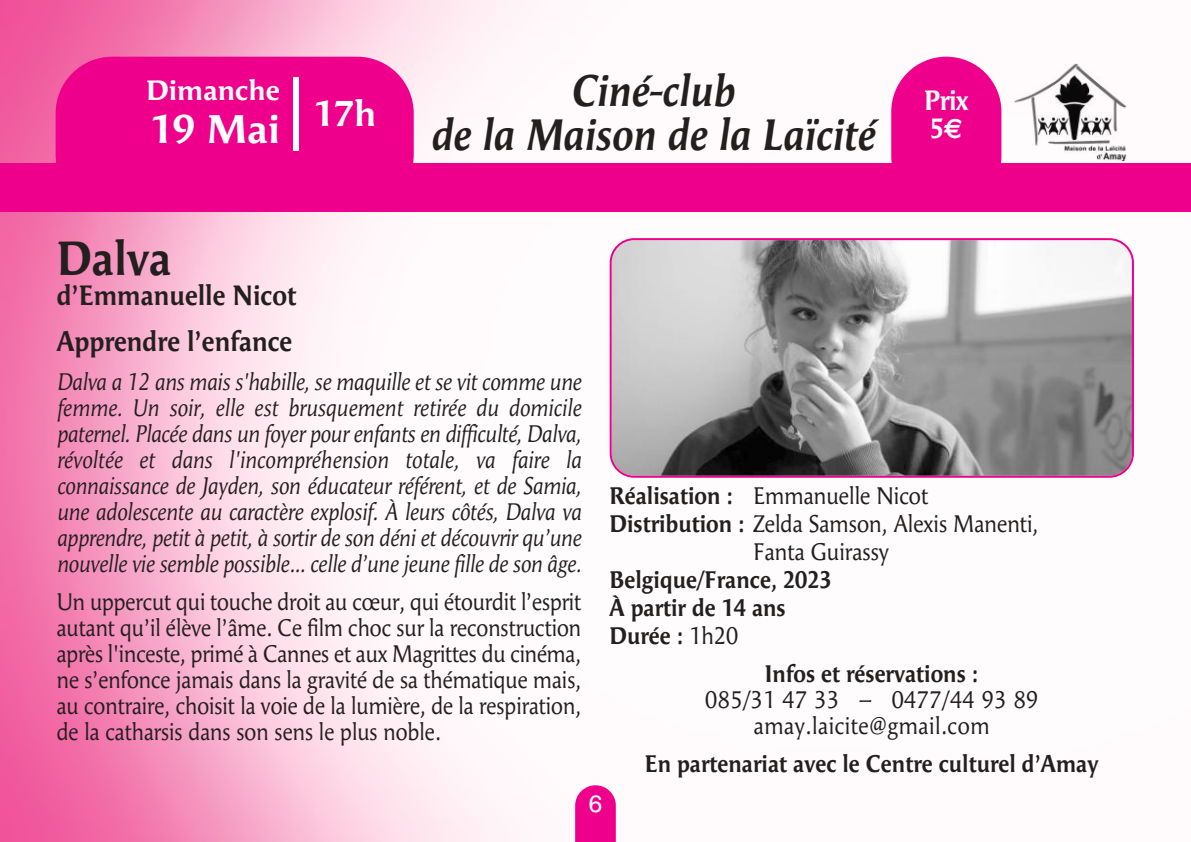
<style>
.page{position:relative;width:1191px;height:842px;background:#fff}
.page>*{position:absolute;margin:0;border:0;box-sizing:border-box;transform-origin:0 0}
.t1{font:700 48px "Angie";color:#241f1f;scale:.9 1}
.t2{font:44px/44px "Angie Bold Italic OSF";color:#241f1f;text-align:center;scale:.9 1}
.t3{font:700 40px "Angie";color:#fff}
.t4{font:700 28px/46px "Angie";color:#241f1f;scale:.9 1}
.t5{font:700 28px "Angie";color:#fff}
.t6{font:700 28px/28px "Angie";color:#fff;scale:.9 1}
.t7{font:italic 24px/26px "Angie";letter-spacing:-.01em;color:#241f1f;text-align:justify;scale:.88 1}
.t8{font:24px/26px "Angie";color:#241f1f;text-align:justify;scale:.88 1}
.t9{font:700 24px/28px "Angie";color:#241f1f;scale:.9 1}
.t10{font:24px "Angie";color:#241f1f;scale:.9 1}
.t11{font:24px "Angie Small Caps";letter-spacing:.025em;color:#241f1f;scale:.9 1}
.t12{font:24px "Angie";letter-spacing:.025em;color:#241f1f;scale:.9 1}
.t13{font:24px "Helvetica";color:#fff}
.s1{font-family:"Euro Sans"}
.s2{font-weight:700}
.s3{font-family:"Angie Small Caps";font-weight:400}
.s4{font-weight:400}
.s5{font-family:"Angie"}
</style>
<div class="page">
<img style="left:0;top:0;width:1190px;height:842px">
<svg style="left:575px;top:785px;width:41px;height:57px"></svg>
<svg style="left:609px;top:238px;width:525px;height:240px"></svg>
<div style="left:0;top:163px;width:1190px;height:48px;background:#ee008c"></div>
<img style="left:1011px;top:57px;width:123px;height:106px">
<div style="left:56px;top:57px;width:358px;height:154px;background:#ee008c;border-radius:57px"></div>
<div style="left:293px;top:78px;width:5px;height:73px;background:#fff"></div>
<div style="left:891px;top:57px;width:110px;height:154px;background:#ee008c;border-radius:55px"></div>
<h2 class="t2" style="left:430px;top:73px;width:495px">Ciné-club<br>de la Maison de la Laïcité</h2>
<p class="t5" style="left:146px;top:79px;width:135px">Dimanche</p>
<h3 class="t3" style="left:151px;top:113px;width:227px">19 Mai <sup>17h</sup></h3>
<p class="t6" style="left:924px;top:89px;width:51px">Prix<br>5<span class="s1">€</span></p>
<h1 class="t1" style="left:57px;top:240px;width:129px">Dalva</h1>
<p class="t4" style="left:57px;top:275px;width:268px">d’Emmanuelle Nicot<br>Apprendre l’enfance</p>
<p class="t7" style="left:57px;top:370px;width:597px">Dalva a 12 ans mais s'habille, se maquille et se vit comme une femme. Un soir, elle est brusquement retirée du domicile paternel. Placée dans un foyer pour enfants en difficulté, Dalva, révoltée et dans l'incompréhension totale, va faire la connaissance de Jayden, son éducateur référent, et de Samia, une adolescente au caractère explosif. À leurs côtés, Dalva va apprendre, petit à petit, à sortir de son déni et découvrir qu’une nouvelle vie semble possible… celle d’une jeune fille de son âge.</p>
<p class="t8" style="left:57px;top:590px;width:597px">Un uppercut qui touche droit au cœur, qui étourdit l’esprit autant qu’il élève l’âme. Ce film choc sur la reconstruction après l'inceste, primé à Cannes et aux Magrittes du cinéma, ne s’enfonce jamais dans la gravité de sa thématique mais, au contraire, choisit la voie de la lumière, de la respiration, de la catharsis dans son sens le plus noble.</p>
<p class="t10" style="left:609px;top:486px;width:355px"><span class="s2">Réalisation :</span> Emmanuelle Nicot</p>
<p class="t10" style="left:609px;top:514px;width:478px"><span class="s2">Distribution :</span> Zelda Samson, Alexis Manenti,</p>
<p class="t10" style="left:753px;top:542px;width:152px">Fanta Guirassy</p>
<p class="t9" style="left:609px;top:568px;width:248px">Belgique/France, 2023<br>À partir de 14 ans<br>Durée : <span class="s3">1</span><span class="s4">h</span><span class="s3">20</span></p>
<p class="t9" style="left:765px;top:662px;width:239px">Infos et réservations :</p>
<p class="t11" style="left:705px;top:691px;width:372px">085/31 47 33 <span class="s5">–</span> 0477/44 93 89</p>
<p class="t12" style="left:754px;top:716px;width:263px">amay.laicite@gmail.com</p>
<p class="t9" style="left:645px;top:752px;width:505px">En partenariat avec le Centre culturel d’Amay</p>
<p class="t13" style="left:589px;top:795px;width:15px">6</p>
</div>
